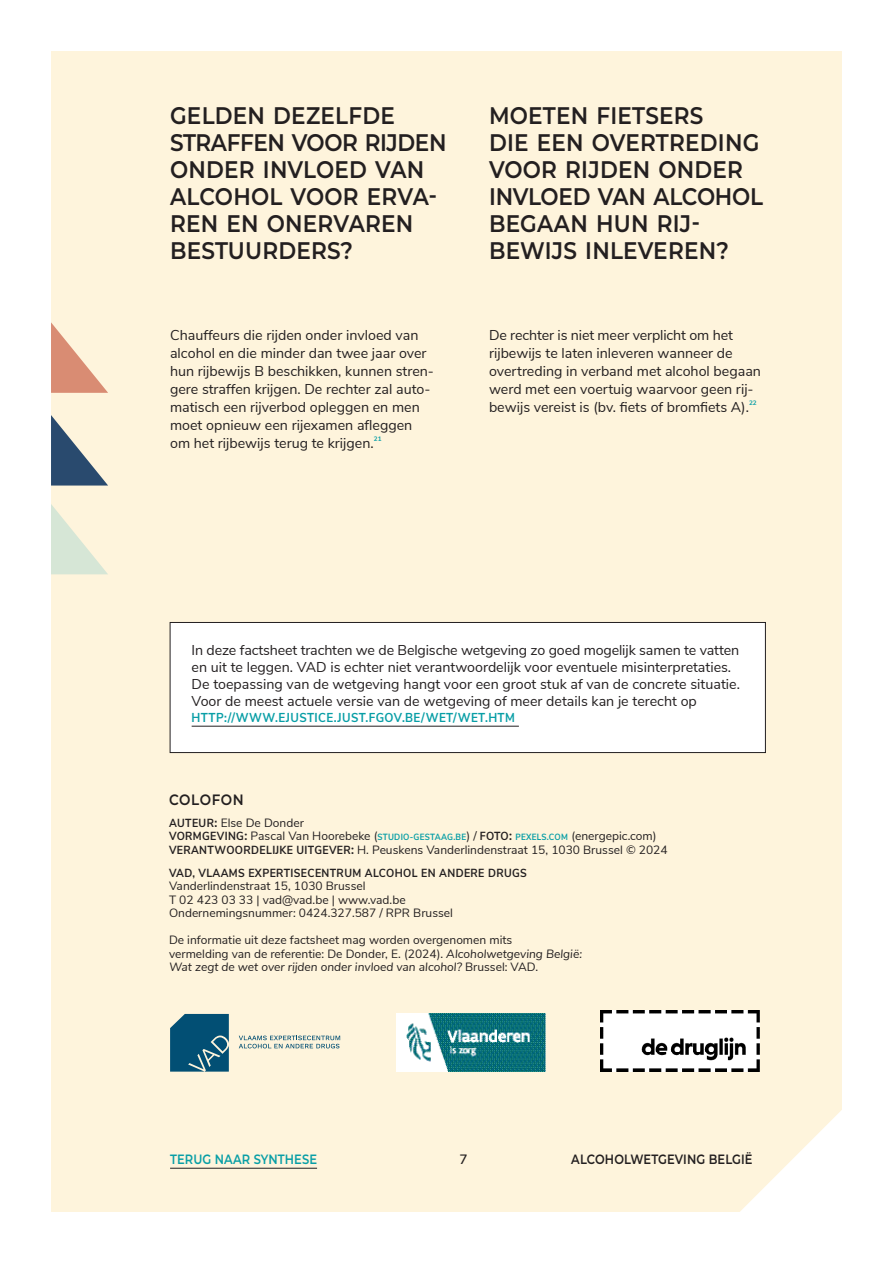
<style>
.page{position:relative;width:893px;height:1263px;background:#fff}
.page>*{position:absolute;margin:0;border:0;box-sizing:border-box;transform-origin:0 0}
._04_titel_items{font:600 24px/27px "Montserrat";letter-spacing:.01em;color:#231f20;scale:.9 1}
._04_titel_items-2{font:600 15px "Montserrat";letter-spacing:.04em;color:#231f20;scale:.9 1}
._05_tekst{font:14.25px/18px "Nunito Sans";color:#231f20}
.t1{font:600 13.5px "Montserrat";letter-spacing:.01em;color:#231f20;scale:.85 1}
.t2{font:600 13.5px "Montserrat";letter-spacing:.01em;color:#089ea6;scale:.85 1}
.t3{font:600 13.5px "Nunito Sans";color:#231f20}
._05_tekst-2{font:700 12.9px "Nunito Sans";letter-spacing:.035em;color:#089ea6;scale:.9 1}
._05_tekst-3{font:12px/13.5px "Nunito Sans";color:#231f20}
._05_tekst-4{font:700 11.7px "Nunito Sans";letter-spacing:.035em;color:#231f20;scale:.9 1}
._05_tekst-5{font:700 6.45px "Nunito Sans";color:#089ea6}
.s1{font-weight:700;font-size:11.7px}
.s2{font-weight:700;font-size:12.9px}
.s3{font-family:"Montserrat";font-weight:600}
.s4{font-weight:700;font-size:9px;color:#089ea6}
.s5{font-style:italic}
</style>
<div class="page">
<div style="left:51px;top:51px;width:791px;height:1161px;background:#fef4dc"></div>
<svg style="left:51px;top:415px;width:57px;height:70px;background:#949fa5"></svg>
<svg style="left:51px;top:504px;width:57px;height:70px;background:#eaecd8"></svg>
<svg style="left:51px;top:322px;width:57px;height:71px;background:#ebc0a7"></svg>
<hr style="left:170px;top:1168px;width:147px;height:1px;background:#231f20">
<svg style="left:170px;top:1014px;width:59px;height:57px;background:#1b5f7e"></svg>
<svg style="left:239px;top:1035px;width:101px;height:13px"></svg>
<img style="left:396px;top:1014px;width:149px;height:57px">
<img style="left:601px;top:1011px;width:159px;height:60px">
<div style="left:170px;top:622px;width:595px;height:130px;background:#fff"></div>
<hr style="left:192px;top:726px;width:327px;height:1px;background:#231f20">
<div style="left:170px;top:622px;width:596px;height:131px;border:1px solid #231f20"></div>
<p class="_04_titel_items" style="left:170px;top:101px;width:309px">GELDEN DEZELFDE<br>STRAFFEN VOOR RIJDEN<br>ONDER INVLOED VAN<br>ALCOHOL VOOR ERVA-<br>REN EN ONERVAREN<br>BESTUURDERS?</p>
<p class="_05_tekst" style="left:170px;top:325px;width:265px">Chauffeurs die rijden onder invloed van alcohol en die minder dan twee jaar over hun rijbewijs B beschikken, kunnen stren&shy;gere straffen krijgen. De rechter zal auto&shy;matisch een rijverbod opleggen en men moet opnieuw een rijexamen afleggen om het rijbewijs terug te krijgen.</p>
<p class="_05_tekst-5" style="left:374px;top:434px;width:9px">21</p>
<p class="_04_titel_items" style="left:489px;top:101px;width:306px">MOETEN FIETSERS<br>DIE EEN OVERTREDING<br>VOOR RIJDEN ONDER<br>INVLOED VAN ALCOHOL<br>BEGAAN HUN RIJ-<br>BEWIJS INLEVEREN?</p>
<p class="_05_tekst" style="left:489px;top:325px;width:273px">De rechter is niet meer verplicht om het rijbewijs te laten inleveren wanneer de overtreding in verband met alcohol begaan werd met een voertuig waarvoor geen rij&shy;bewijs vereist is (bv. fiets of bromfiets A).</p>
<p class="_05_tekst-5" style="left:749px;top:398px;width:9px">22</p>
<p class="_05_tekst" style="left:192px;top:640px;width:550px;line-height:17.1px">In deze factsheet trachten we de Belgische wetgeving zo goed mogelijk samen te vatten en uit te leggen. VAD is echter niet verantwoordelijk voor eventuele misinterpretaties.<br>De toepassing van de wetgeving hangt voor een groot stuk af van de concrete situatie.<br>Voor de meest actuele versie van de wetgeving of meer details kan je terecht op</p>
<p class="_05_tekst-2" style="left:192px;top:708px;width:361px">HTTP://WWW.EJUSTICE.JUST.FGOV.BE/WET/WET.HTM</p>
<p class="_04_titel_items-2" style="left:169px;top:789px;width:84px">COLOFON</p>
<p class="_05_tekst-3" style="left:169px;top:815px;width:136px"><span class="s1">AUTEUR</span><span class="s2">:</span> Else De Donder</p>
<p class="_05_tekst-3" style="left:169px;top:828px;width:489px"><span class="s1">VORMGEVING</span><span class="s3">:</span> Pascal Van Hoorebeke (<span class="s4">STUDIO- GESTAAG.BE</span>) / <span class="s1">FOTO</span><span class="s3">:</span> <span class="s4">PEXELS.COM</span> (energepic.com)</p>
<p class="_05_tekst-3" style="left:169px;top:842px;width:500px"><span class="s1">VERANTWOORDELIJKE UITGEVER</span><span class="s3">:</span> H. Peuskens Vanderlindenstraat 15, 1030 Brussel © 2024</p>
<p class="_05_tekst-4" style="left:169px;top:864px;width:399px">VAD, VLAAMS EXPERTISECENTRUM ALCOHOL EN ANDERE DRUGS</p>
<p class="_05_tekst-3" style="left:169px;top:878px;width:198px">Vanderlindenstraat 15, 1030 Brussel</p>
<p class="_05_tekst-3" style="left:169px;top:892px;width:238px">T 02 423 03 33 | vad@vad.be | www.vad.be</p>
<p class="_05_tekst-3" style="left:169px;top:905px;width:285px">Ondernemingsnummer: 0424.327.587 / RPR Brussel</p>
<p class="_05_tekst-3" style="left:169px;top:932px;width:415px">De informatie uit deze factsheet mag worden overgenomen mits<br>vermelding van de referentie: De Donder, E. (2024). <span class="s5">Alcoholwetgeving België:<br>Wat zegt de wet over rijden onder invloed van alcohol?</span> Brussel: VAD.</p>
<p class="t2" style="left:170px;top:1149px;width:174px">TERUG NAAR SYNTHESE</p>
<p class="t3" style="left:459px;top:1149px;width:10px">7</p>
<p class="t1" style="left:571px;top:1149px;width:215px">ALCOHOLWETGEVING BELGIË</p>
</div>
